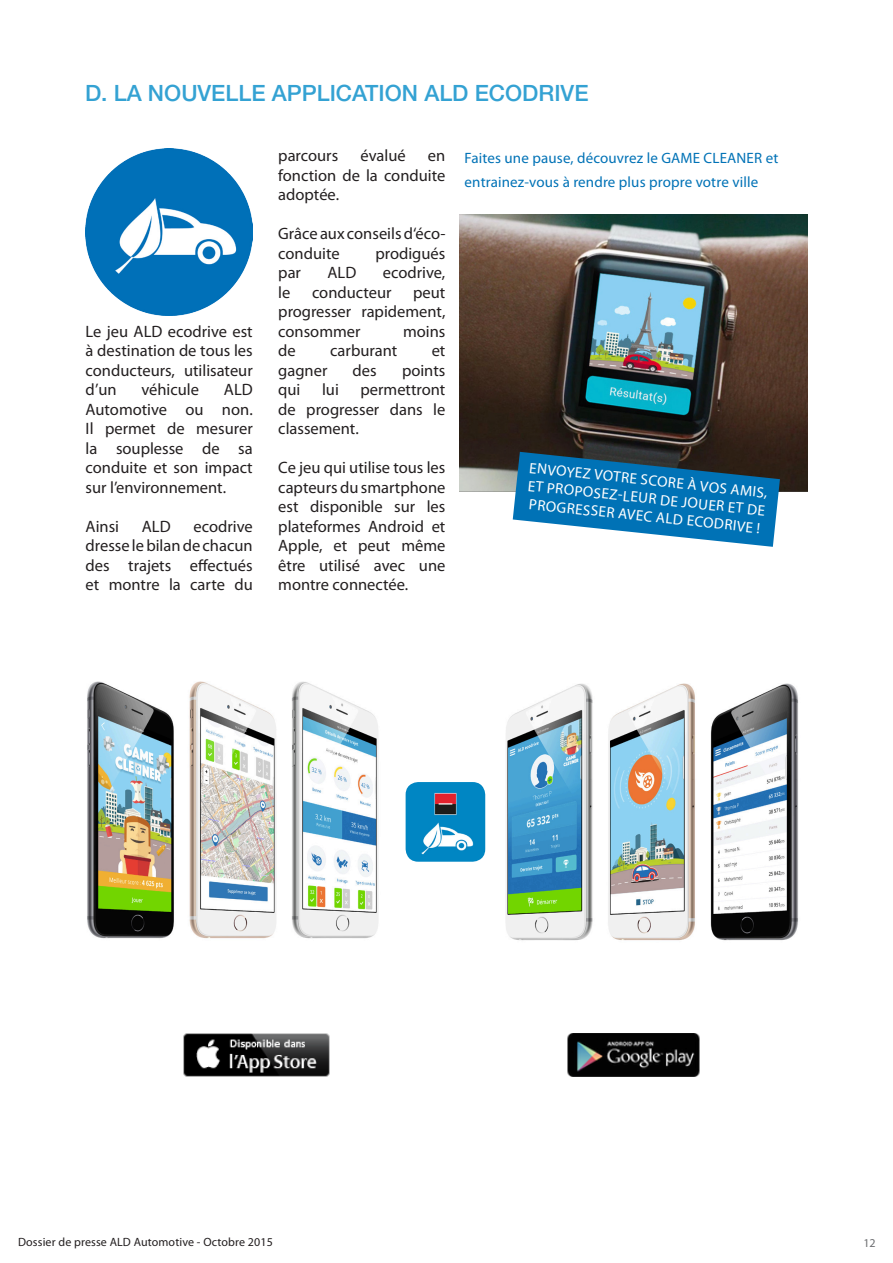
<style>
.page{position:relative;width:893px;height:1263px;background:#fff}
.page>*{position:absolute;margin:0;border:0;box-sizing:border-box;transform-origin:0 0}
.t1{font:500 22.5px "Helvetica Neue LT Pro";color:#34a2d3}
.t2{font:16.5px/19.5px "Myriad Pro";color:#231f20;text-align:justify}
.t3{font:15px/24px "Myriad Pro";letter-spacing:.01em;color:#0072b6}
.t4{font:15px/18px "Myriad Pro";color:#fff;text-align:justify}
.t5{font:12px "Myriad Pro";letter-spacing:.01em;color:#231f20}
.t6{font:12px "Myriad Pro";color:#6d6e71}
</style>
<div class="page">
<img style="left:459px;top:215px;width:349px;height:276px">
<svg style="left:513px;top:452px;width:267px;height:95px;background:#2e7cab"></svg>
<img style="left:505px;top:683px;width:294px;height:258px">
<img style="left:406px;top:782px;width:79px;height:80px">
<img style="left:86px;top:149px;width:167px;height:167px">
<img style="left:567px;top:1033px;width:133px;height:43px">
<img style="left:87px;top:681px;width:291px;height:258px">
<img style="left:184px;top:1033px;width:145px;height:43px">
<p class="t1" style="left:85px;top:80px;width:505px">D. LA NOUVELLE APPLICATION ALD ECODRIVE</p>
<p class="t2" style="left:86px;top:321px;width:169px">Le jeu ALD ecodrive est à destination de tous les conducteurs, utilisateur d’un</p>
<p class="t2" style="left:141px;top:380px;width:59px">véhicule</p>
<p class="t2" style="left:86px;top:380px;width:169px;text-indent:138px">ALD Automotive ou non.<br>Il permet de mesurer la souplesse de sa conduite et son impact sur l’environnement.</p>
<p class="t2" style="left:86px;top:516px;width:35px">Ainsi</p>
<p class="t2" style="left:142px;top:516px;width:30px">ALD</p>
<p class="t2" style="left:86px;top:516px;width:169px;text-indent:108px">ecodrive dresse le bilan de chacun des trajets effectués et montre la carte du</p>
<p class="t2" style="left:278px;top:146px;width:61px">parcours</p>
<p class="t2" style="left:360px;top:146px;width:47px">évalué</p>
<p class="t2" style="left:278px;top:146px;width:169px;text-indent:150px">en fonction de la conduite adoptée.</p>
<p class="t2" style="left:278px;top:224px;width:169px">Grâce aux conseils d‘éco&shy;conduite</p>
<p class="t2" style="left:375px;top:243px;width:71px">prodigués</p>
<p class="t2" style="left:278px;top:263px;width:24px">par</p>
<p class="t2" style="left:327px;top:263px;width:30px">ALD</p>
<p class="t2" style="left:383px;top:263px;width:64px">ecodrive,</p>
<p class="t2" style="left:278px;top:282px;width:14px">le</p>
<p class="t2" style="left:312px;top:282px;width:81px">conducteur</p>
<p class="t2" style="left:278px;top:282px;width:169px;text-indent:135px">peut progresser rapidement, consommer</p>
<p class="t2" style="left:403px;top:321px;width:44px">moins</p>
<p class="t2" style="left:278px;top:341px;width:19px">de</p>
<p class="t2" style="left:330px;top:341px;width:69px">carburant</p>
<p class="t2" style="left:432px;top:341px;width:15px">et</p>
<p class="t2" style="left:278px;top:360px;width:51px">gagner</p>
<p class="t2" style="left:353px;top:360px;width:26px">des</p>
<p class="t2" style="left:402px;top:360px;width:45px">points</p>
<p class="t2" style="left:278px;top:380px;width:24px">qui</p>
<p class="t2" style="left:322px;top:380px;width:18px">lui</p>
<p class="t2" style="left:278px;top:380px;width:169px;text-indent:82px">permettront de progresser dans le classement.</p>
<p class="t2" style="left:278px;top:458px;width:169px">Ce jeu qui utilise tous les capteurs du smartphone est disponible sur les plateformes Android et Apple, et peut même être utilisé avec une montre connectée.</p>
<p class="t3" style="left:465px;top:145px;width:315px">Faites une pause, découvrez le GAME CLEANER et entrainez-vous à rendre plus propre votre ville</p>
<p class="t4" style="left:530px;top:458px;width:241px;rotate:6deg">ENVOYEZ VOTRE SCORE À VOS AMIS, ET PROPOSEZ-LEUR DE JOUER ET DE PROGRESSER AVEC ALD ECODRIVE !</p>
<p class="t5" style="left:18px;top:1235px;width:256px">Dossier de presse ALD Automotive - Octobre 2015</p>
<p class="t6" style="left:863px;top:1236px;width:14px">12</p>
</div>
